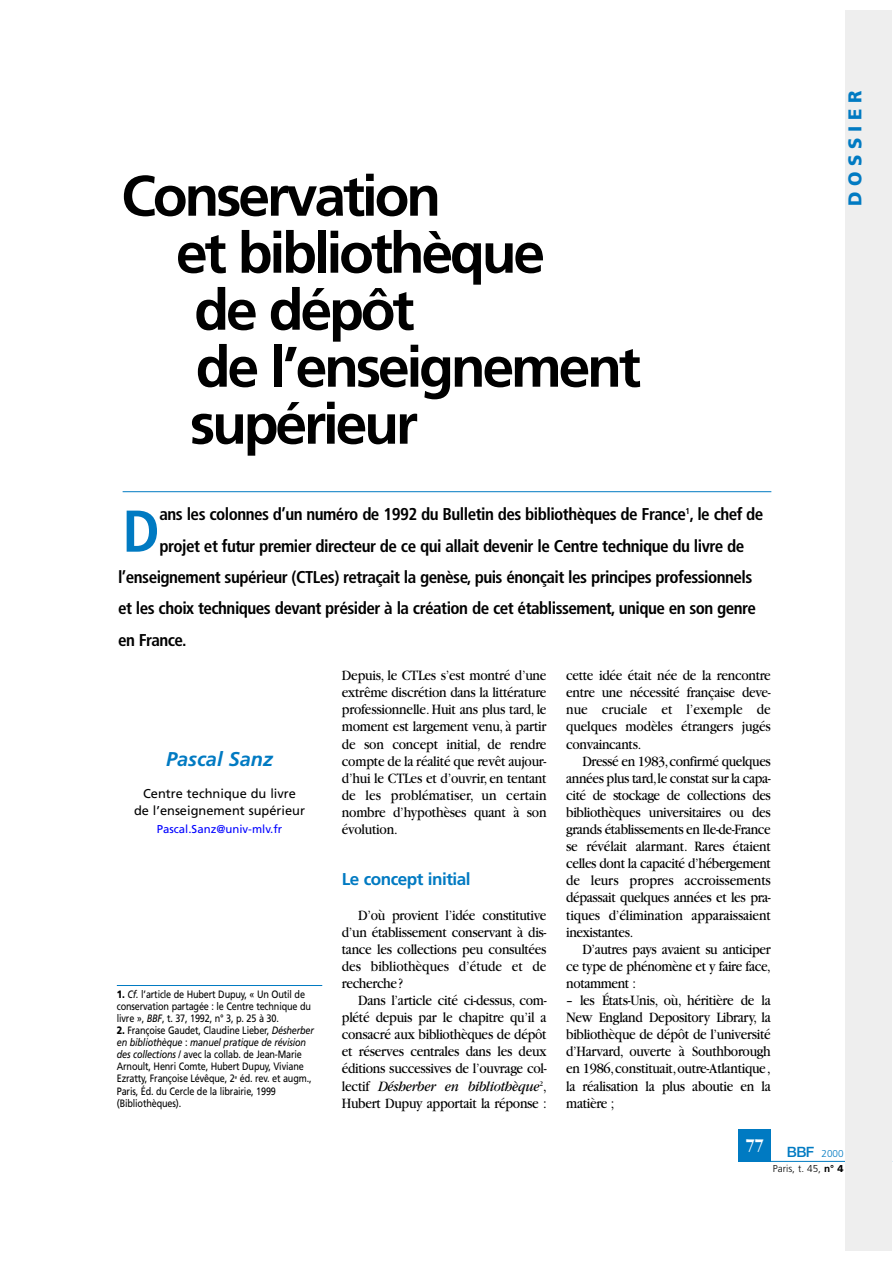
<style>
.page{position:relative;width:893px;height:1263px;background:#fff}
.page>*{position:absolute;margin:0;border:0;box-sizing:border-box;transform-origin:0 0}
.t1{font:700 condensed 58.8px "Frutiger";color:#007ac2}
.t2{font:700 57px/57px "Frutiger";letter-spacing:-.055em;color:#000}
.t3{font:italic 700 19.95px "Frutiger";color:#007ac2}
.t4{font:900 18.6px "Frutiger";letter-spacing:.305em;color:#007ac2}
.t5{font:700 18.6px "Garamond";color:#fff;scale:.85 1}
.t6{font:700 condensed 17.1px "Frutiger";letter-spacing:-.03em;color:#000}
.t7{font:700 17.1px "Frutiger";letter-spacing:-.03em;color:#007ac2}
.t8{font:15px/17.1px "Garamond";letter-spacing:-.02em;color:#000;text-align:justify;scale:.9 1}
.t9{font:12.9px/17.1px "Frutiger";color:#000;text-align:center}
.t10{font:11.4px "Frutiger";color:#00f}
.t11{font:10.65px/12.1px "Frutiger";letter-spacing:-.015em;color:#000;scale:.85 1}
.t12{font:300 10.05px/14.4px "Frutiger";color:#000;text-align:right}
.s1{font-style:italic}
.s2{font-weight:900}
.s3{font-family:"Helvetica Neue";font-weight:500;font-size:14.25px;color:#007ac2}
.s4{color:#007ac2}
.s5{font-weight:700}
</style>
<div class="page">
<hr style="left:738px;top:1161px;width:154px;height:1px;background:#007ac2">
<div style="left:738px;top:1129px;width:32px;height:32px;background:#007ac2"></div>
<div style="left:845px;top:10px;width:47px;height:1240px;background:#eee"></div>
<hr style="left:123px;top:491px;width:648px;height:1px;background:#007ac2">
<hr style="left:117px;top:985px;width:205px;height:1px;background:#007ac2">
<h2 class="t2" style="left:121px;top:172px;width:321px">Conservation</h2>
<h2 class="t2" style="left:176px;top:229px;width:466px">et bibliothèque<br>de dépôt<br>de l’enseignement supérieur</h2>
<h1 class="t1" style="left:123px;top:508px;width:39px">D</h1>
<p class="t6" style="left:159px;top:508px;width:605px">ans les colonnes d’un numéro de 1992 du Bulletin des bibliothèques de France<sup>1</sup>, le chef de</p>
<p class="t6" style="left:159px;top:539px;width:586px">projet et futur premier directeur de ce qui allait devenir le Centre technique du livre de</p>
<p class="t6" style="left:118px;top:570px;width:635px">l’enseignement supérieur (CTLes) retraçait la genèse, puis énonçait les principes professionnels</p>
<p class="t6" style="left:118px;top:602px;width:639px">et les choix techniques devant présider à la création de cet établissement, unique en son genre</p>
<p class="t6" style="left:118px;top:633px;width:70px">en France.</p>
<p class="t8" style="left:342px;top:668px;width:229px">Depuis, le CTLes s’est montré d’une extrême discrétion dans la littérature professionnelle. Huit ans plus tard, le moment est largement venu, à partir de son concept initial, de rendre compte de la réalité que revêt aujour&shy;d’hui le CTLes et d’ouvrir, en tentant de les problématiser, un certain nombre d’hypothèses quant à son évolution.</p>
<p class="t7" style="left:342px;top:873px;width:130px">Le concept initial</p>
<p class="t8" style="left:342px;top:908px;width:229px;text-indent:16px">D’où provient l’idée constitutive d’un établissement conservant à dis&shy;tance les collections peu consultées des bibliothèques d’étude et de recherche?</p>
<p class="t8" style="left:342px;top:993px;width:229px;text-indent:16px">Dans l’article cité ci-dessus, com&shy;plété depuis par le chapitre qu’il a consacré aux bibliothèques de dépôt et réserves centrales dans les deux éditions successives de l’ouvrage col&shy;lectif <span class="s1">Désherber en bibliothèque</span><sup>2</sup>, Hubert Dupuy apportait la réponse :</p>
<p class="t8" style="left:566px;top:668px;width:229px">cette idée était née de la rencontre entre une nécessité française deve&shy;nue cruciale et l’exemple de quelques modèles étrangers jugés convaincants.</p>
<p class="t8" style="left:566px;top:754px;width:229px;text-indent:16px">Dressé en 1983,confirmé quelques années plus tard,le constat sur la capa&shy;cité de stockage de collections des bibliothèques universitaires ou des grands établissements en Ile-de-France se révélait alarmant. Rares étaient celles dont la capacité d’hébergement de leurs propres accroissements dépassait quelques années et les pra&shy;tiques d’élimination apparaissaient inexistantes.</p>
<p class="t8" style="left:566px;top:942px;width:229px;text-indent:16px">D’autres pays avaient su anticiper ce type de phénomène et y faire face, notamment :</p>
<p class="t8" style="left:566px;top:993px;width:229px">– les États-Unis, où, héritière de la New England Depository Library, la bibliothèque de dépôt de l’université d’Harvard, ouverte à Southborough en 1986,constituait,outre-Atlantique, la réalisation la plus aboutie en la matière ;</p>
<h3 class="t3" style="left:166px;top:751px;width:108px">Pascal Sanz</h3>
<p class="t9" style="left:134px;top:786px;width:173px">Centre technique du livre de l’enseignement supérieur</p>
<p class="t10" style="left:157px;top:825px;width:127px">Pascal.Sanz@univ-mlv.fr</p>
<p class="t11" style="left:117px;top:989px;width:230px"><span class="s2">1.</span> <span class="s1">Cf.</span> l’article de Hubert Dupuy, « Un Outil de conservation partagée : le Centre technique du livre », <span class="s1">BBF</span>, t. 37, 1992, n° 3, p. 25 à 30.</p>
<p class="t11" style="left:117px;top:1025px;width:233px"><span class="s2">2.</span> Françoise Gaudet, Claudine Lieber, <span class="s1">Désherber en bibliothèque</span> : <span class="s1">manuel pratique de révision des collections</span> / avec la collab. de Jean-Marie Arnoult, Henri Comte, Hubert Dupuy, Viviane Ezratty, Françoise Lévêque, 2<sup>e</sup> éd. rev. et augm., Paris, Éd. du Cercle de la librairie, 1999 (Bibliothèques).</p>
<p class="t4" style="left:847px;top:206px;width:117px;rotate:-90deg">DOSSIER</p>
<p class="t5" style="left:746px;top:1138px;width:22px">77</p>
<p class="t12" style="left:772px;top:1147px;width:72px"><span class="s3">BBF</span> <span class="s4">2000<br></span>Paris, t. 45, <span class="s5">n</span><span class="s2">° 4</span></p>
</div>
